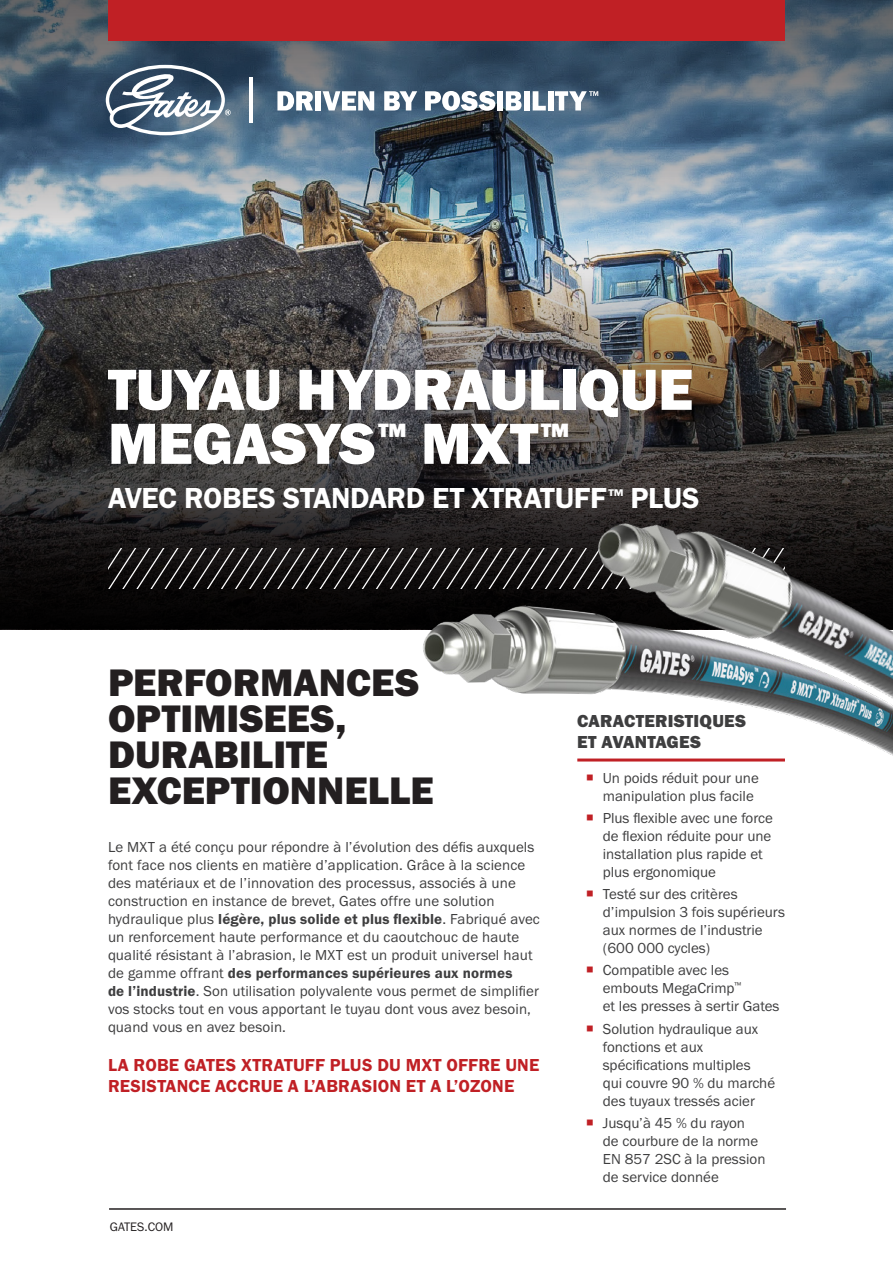
<style>
.page{position:relative;width:893px;height:1263px;background:#fff}
.page>*{position:absolute;margin:0;border:0;box-sizing:border-box;transform-origin:0 0}
.Main_Title{font:60px/54px "Franklin Gothic URW Hea";letter-spacing:-.01em;color:#fff}
.Paragraph_-_Title{font:39.75px/36px "Franklin Gothic URW Hea";color:#231f20}
.Main_Title-2{font:30px "Franklin Gothic URW Dem";letter-spacing:-.01em;color:#fff}
.BODY_-_Title_Red{font:18px/21px "Franklin Gothic URW Dem";letter-spacing:.01em;color:#c02025}
.Bullets_-_Title{font:18px/21px "Franklin Gothic URW Hea";letter-spacing:.01em;color:#3e3e3f}
.Paragraph_-_Body{font:15px/18px "Franklin Gothic URW Boo";color:#3e3e3f}
.BODY_-_Footer{font:12.75px "Franklin Gothic URW Boo";color:#231f20}
.s1{font-family:"Franklin Gothic URW Dem"}
</style>
<div class="page">
<hr style="left:109px;top:1208px;width:677px;height:2px;background:#231f20">
<img style="left:0;top:0;width:893px;height:242px">
<svg style="left:0;top:242px;width:474px;height:387px;background:#3b3b3b"></svg>
<svg style="left:108px;top:548px;width:311px;height:41px;background:#2b2828"></svg>
<div style="left:108px;top:0;width:677px;height:40px;background:#c02025"></div>
<hr style="left:250px;top:77px;width:3px;height:46px;background:#fff">
<svg style="left:277px;top:91px;width:36px;height:19px"></svg>
<div style="left:315px;top:91px;width:6px;height:19px;background:#fff"></div>
<svg style="left:323px;top:91px;width:51px;height:19px"></svg>
<svg style="left:384px;top:91px;width:33px;height:19px"></svg>
<svg style="left:425px;top:91px;width:70px;height:20px"></svg>
<div style="left:497px;top:91px;width:6px;height:19px;background:#fff"></div>
<svg style="left:506px;top:91px;width:15px;height:19px"></svg>
<div style="left:524px;top:91px;width:6px;height:19px;background:#fff"></div>
<svg style="left:533px;top:91px;width:13px;height:19px"></svg>
<div style="left:548px;top:91px;width:5px;height:19px;background:#fff"></div>
<svg style="left:555px;top:91px;width:43px;height:19px"></svg>
<svg style="left:106px;top:65px;width:125px;height:70px"></svg>
<img style="left:419px;top:325px;width:55px;height:358px">
<img style="left:474px;top:234px;width:419px;height:528px">
<p class="Main_Title" style="left:108px;top:361px;width:587px">TUYAU HYDRAULIQUE<br>MEGASYS<sup>™</sup> MXT<sup>™</sup></p>
<p class="Main_Title-2" style="left:108px;top:479px;width:593px">AVEC ROBES STANDARD ET XTRATUFF<sup>™</sup> PLUS</p>
<p class="Paragraph_-_Title" style="left:108px;top:664px;width:327px">PERFORMANCES<br>OPTIMISEES,<br>DURABILITE<br>EXCEPTIONNELLE</p>
<p class="Paragraph_-_Body" style="left:108px;top:838px;width:433px">Le MXT a été conçu pour répondre à l’évolution des défis auxquels font face nos clients en matière d’application. Grâce à la science des matériaux et de l’innovation des processus, associés à une construction en instance de brevet, Gates offre une solution hydraulique plus <span class="s1">légère, plus solide et plus flexible</span>. Fabriqué avec un renforcement haute performance et du caoutchouc de haute qualité résistant à l’abrasion, le MXT est un produit universel haut de gamme offrant <span class="s1">des performances supérieures aux normes<br>de l’industrie</span>. Son utilisation polyvalente vous permet de simplifier vos stocks tout en vous apportant le tuyau dont vous avez besoin, quand vous en avez besoin.</p>
<p class="BODY_-_Title_Red" style="left:108px;top:1054px;width:433px">LA ROBE GATES XTRATUFF PLUS DU MXT OFFRE UNE<br>RESISTANCE ACCRUE A L’ABRASION ET A L’OZONE</p>
<p class="BODY_-_Footer" style="left:110px;top:1219px;width:65px">GATES.COM</p>
<p class="Bullets_-_Title" style="left:577px;top:710px;width:170px">CARACTERISTIQUES<br>ET AVANTAGES</p>
<p class="Paragraph_-_Body" style="left:603px;top:768px;width:157px">Un poids réduit pour une manipulation plus facile</p>
<p class="Paragraph_-_Body" style="left:603px;top:809px;width:172px">Plus flexible avec une force de flexion réduite pour une installation plus rapide et plus ergonomique</p>
<p class="Paragraph_-_Body" style="left:603px;top:885px;width:184px">Testé sur des critères d’impulsion 3 fois supérieurs aux normes de l’industrie (600 000 cycles)</p>
<p class="Paragraph_-_Body" style="left:603px;top:961px;width:178px">Compatible avec les embouts MegaCrimp<sup>™<br></sup>et les presses à sertir Gates</p>
<p class="Paragraph_-_Body" style="left:603px;top:1019px;width:174px">Solution hydraulique aux fonctions et aux spécifications multiples<br>qui couvre 90 % du marché des tuyaux tressés acier</p>
<p class="Paragraph_-_Body" style="left:603px;top:1114px;width:164px">Jusqu’à 45 % du rayon<br>de courbure de la norme<br>EN 857 2SC à la pression de service donnée</p>
</div>
